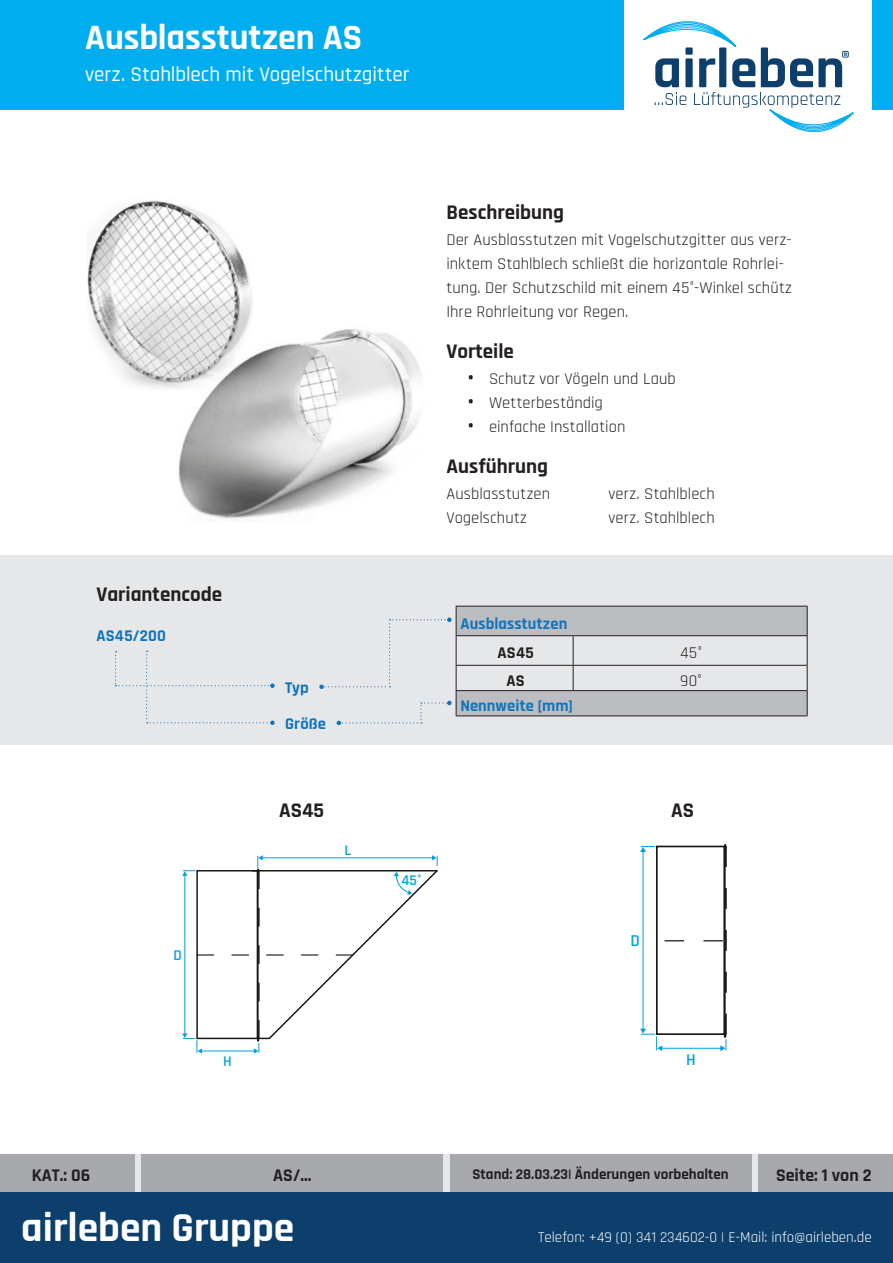
<style>
.page{position:relative;width:893px;height:1263px;background:#fff}
.page>*{position:absolute;margin:0;border:0;box-sizing:border-box;transform-origin:0 0}
.t1{font:700 41.55px "Rajdhani";color:#fff}
.t2{font:700 36px "Rajdhani";color:#fff}
.Text{font:700 21px "Rajdhani";color:#231f20}
.t3{font:500 21px "Rajdhani";color:#fff}
.t4{font:700 18px "Rajdhani";color:#231f20}
.t5{font:600 16.8px "Rajdhani";color:#009fe3}
.List_Nr{font:16.5px/24px "Rajdhani";letter-spacing:.005em;color:#231f20}
.List_Nr-2{font:700 16.5px "Rajdhani";letter-spacing:.005em;color:#1074bc}
.Text-2{font:700 16.5px "Rajdhani";letter-spacing:.01em;color:#1074bc}
.List_Nr-3{font:700 16.5px "Rajdhani";letter-spacing:.015em;color:#231f20}
.t6{font:15px "Rajdhani";color:#fff}
.t7{font:700 15px "Rajdhani";color:#231f20}
.t8{font:600 15px "Rajdhani";color:#009fe3}
.s1{font-weight:700;font-size:21px}
</style>
<div class="page">
<div style="left:0;top:0;width:893px;height:109px;background:#00aeef"></div>
<div style="left:625px;top:0;width:247px;height:149px;background:#fff"></div>
<svg style="left:643px;top:21px;width:210px;height:111px"></svg>
<div style="left:0;top:1154px;width:893px;height:39px;background:#e6e7e9"></div>
<div style="left:758px;top:1154px;width:135px;height:39px;background:#a8a9ad"></div>
<div style="left:0;top:1154px;width:135px;height:39px;background:#a8a9ad"></div>
<div style="left:450px;top:1154px;width:302px;height:39px;background:#a8a9ad"></div>
<div style="left:141px;top:1154px;width:302px;height:39px;background:#a8a9ad"></div>
<div style="left:0;top:1193px;width:893px;height:70px;background:#0c3f6c"></div>
<div style="left:0;top:555px;width:893px;height:190px;background:#e6e7e9"></div>
<svg style="left:115px;top:651px;width:160px;height:74px"></svg>
<svg style="left:319px;top:606px;width:489px;height:119px"></svg>
<img style="left:178px;top:329px;width:243px;height:190px">
<img style="left:88px;top:200px;width:165px;height:190px">
<svg style="left:182px;top:855px;width:256px;height:198px"></svg>
<svg style="left:640px;top:845px;width:87px;height:206px"></svg>
<p class="t2" style="left:85px;top:16px;width:279px">Ausblasstutzen AS</p>
<p class="t3" style="left:85px;top:62px;width:326px">verz. Stahlblech mit Vogelschutzgitter</p>
<p class="Text" style="left:96px;top:582px;width:127px">Variantencode</p>
<p class="Text-2" style="left:96px;top:625px;width:71px">AS45/200</p>
<p class="Text-2" style="left:285px;top:678px;width:25px">Typ</p>
<p class="Text-2" style="left:285px;top:714px;width:42px">Größe</p>
<p class="Text" style="left:446px;top:200px;width:119px">Beschreibung</p>
<p class="List_Nr" style="left:446px;top:229px;width:347px">Der Ausblasstutzen mit Vogelschutzgitter aus verz&shy;inktem Stahlblech schließt die horizontale Rohrlei&shy;tung. Der Schutzschild mit einem 45°-Winkel schütz Ihre Rohrleitung vor Regen.</p>
<p class="Text" style="left:446px;top:339px;width:69px">Vorteile</p>
<p class="List_Nr" style="left:468px;top:367px;width:209px"><span class="s1">•</span> Schutz vor Vögeln und Laub</p>
<p class="List_Nr" style="left:468px;top:391px;width:137px"><span class="s1">•</span> Wetterbeständig</p>
<p class="List_Nr" style="left:468px;top:415px;width:159px"><span class="s1">•</span> einfache Installation</p>
<p class="Text" style="left:446px;top:453px;width:103px">Ausführung</p>
<p class="List_Nr" style="left:446px;top:482px;width:105px">Ausblasstutzen</p>
<p class="List_Nr" style="left:608px;top:482px;width:108px">verz. Stahlblech</p>
<p class="List_Nr" style="left:446px;top:506px;width:82px">Vogelschutz</p>
<p class="List_Nr" style="left:608px;top:506px;width:108px">verz. Stahlblech</p>
<p class="List_Nr-2" style="left:460px;top:613px;width:108px">Ausblasstutzen</p>
<p class="List_Nr-3" style="left:497px;top:643px;width:38px">AS45</p>
<p class="List_Nr" style="left:680px;top:641px;width:24px">45°</p>
<p class="List_Nr-3" style="left:507px;top:670px;width:20px">AS</p>
<p class="List_Nr" style="left:680px;top:669px;width:23px">90°</p>
<p class="List_Nr-2" style="left:460px;top:696px;width:114px">Nennweite [mm]</p>
<p class="Text" style="left:279px;top:797px;width:47px">AS45</p>
<p class="Text" style="left:671px;top:797px;width:25px">AS</p>
<p class="t8" style="left:174px;top:946px;width:10px">D</p>
<p class="t8" style="left:223px;top:1052px;width:10px">H</p>
<p class="t8" style="left:345px;top:841px;width:8px">L</p>
<p class="t8" style="left:401px;top:872px;width:22px">45°</p>
<p class="t5" style="left:630px;top:931px;width:11px">D</p>
<p class="t5" style="left:686px;top:1050px;width:11px">H</p>
<p class="t4" style="left:32px;top:1164px;width:60px">KAT.: 06</p>
<p class="t4" style="left:273px;top:1164px;width:40px">AS/...</p>
<p class="t7" style="left:473px;top:1165px;width:258px">Stand: 28.03.23| Änderungen vorbehalten</p>
<p class="t4" style="left:776px;top:1164px;width:97px">Seite: 1 von 2</p>
<h1 class="t1" style="left:21px;top:1202px;width:275px">airleben Gruppe</h1>
<p class="t6" style="left:538px;top:1228px;width:335px">Telefon: +49 (0) 341 234602-0 | E-Mail: info@airleben.de</p>
</div>
